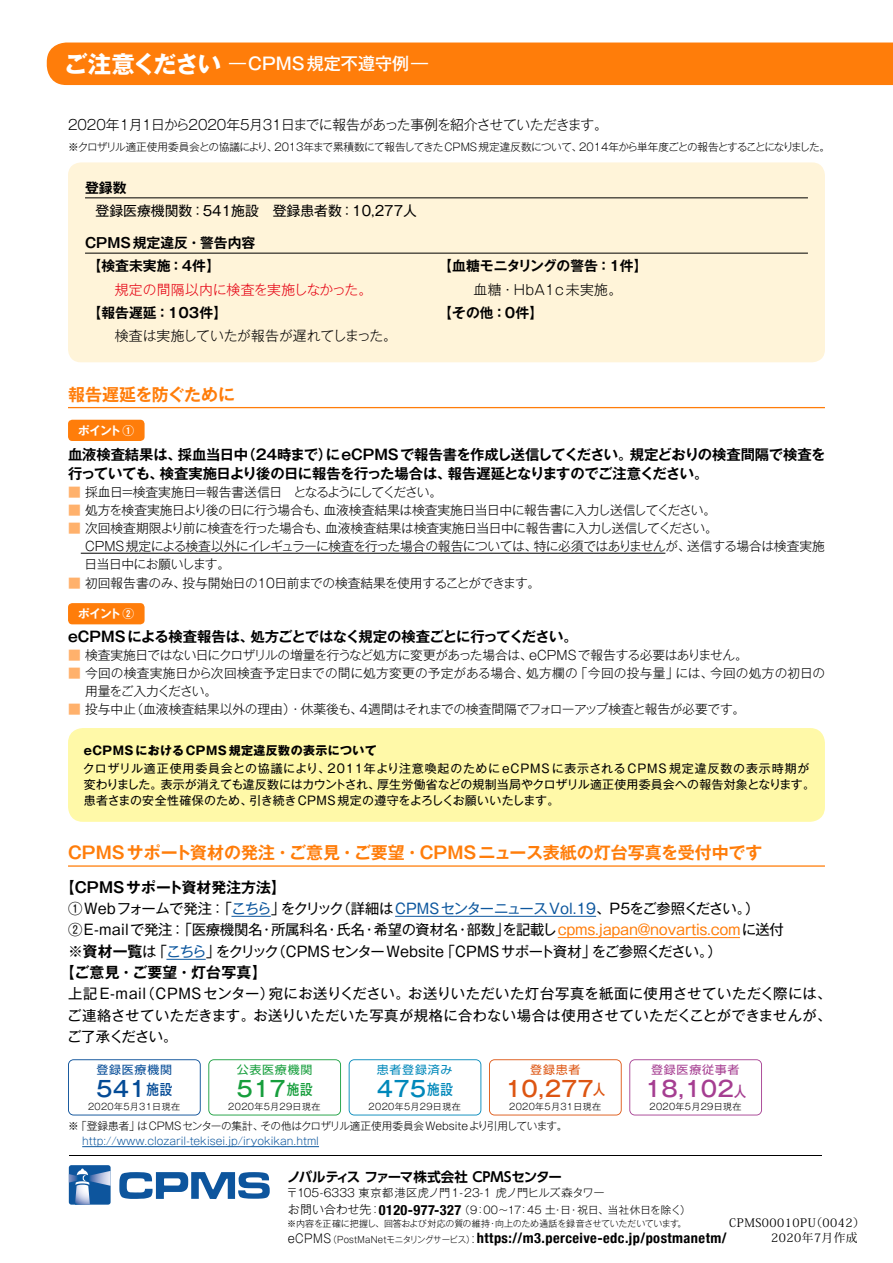
<style>
.page{position:relative;width:893px;height:1263px;background:#fff}
.page>*{position:absolute;margin:0;border:0;box-sizing:border-box;transform-origin:0 0}
.t1{font:500 21.6px "Gothic MB101 Pro";color:#dd5512}
.t2{font:500 21.6px "Gothic MB101 Pro";color:#a53e91}
.t3{font:500 21.6px "Gothic MB101 Pro";color:#044b96}
.t4{font:500 21.6px "Gothic MB101 Pro";color:#169e3c}
.t5{font:500 21.6px "Gothic MB101 Pro";color:#0088ba}
.センター_中見出し{font:700 16.95px "Gothic MB101 Pro De";color:#ff7d0a}
.本文{font:500 16.95px "Gothic MB101 Pro";color:#fff}
.本文-2{font:700 14.85px "Gothic MB101 Pro De";color:#000}
.本文-3{font:700 14.85px "Gothic MB101 Pro De";letter-spacing:.02em;color:#000}
.本文-4{font:14.4px/21.3px "Gothic MB101 Pro";letter-spacing:-.02em;color:#000;text-align:justify}
.本文-5{font:700 14.4px/19.2px "Gothic MB101 Pro De";letter-spacing:-.015em;color:#000}
.t6{font:700 condensed 14.25px "Helvetica Neue";letter-spacing:.03em;color:#000}
.本文-6{font:700 13.8px "Gothic MB101 Pro De";color:#000}
.本文_頭アキなし{font:300 13.8px "Gothic MB101 Pro";letter-spacing:-.03em;color:#000}
.本文-7{font:13.8px "Gothic MB101 Pro";color:#000}
.本文-8{font:300 13.8px "Gothic MB101 Pro";color:#000}
.本文-9{font:300 13.8px "Gothic MB101 Pro";letter-spacing:-.005em;color:#e50011}
.本文-10{font:300 13.8px "Gothic MB101 Pro";letter-spacing:.025em;color:#000}
.t7{font:700 13.5px "UD Shin Go Pro De";letter-spacing:-.015em;color:#000}
.本文-11{font:300 12.75px/18px "Gothic MB101 Pro";letter-spacing:-.03em;color:#000}
.本文-12{font:300 12.75px/18px "Gothic MB101 Pro";letter-spacing:.005em;color:#000}
.本文-13{font:300 12.75px "Gothic MB101 Pro";letter-spacing:-.055em;color:#000}
.本文-14{font:12px/15.9px "Gothic MB101 Pro";letter-spacing:.02em;color:#000}
.本文-15{font:700 12px "Gothic MB101 Pro";letter-spacing:.035em;color:#000}
.t8{font:11.7px/15px "Koz Min Pro";letter-spacing:.04em;color:#000}
.本文-16{font:700 11.7px "Gothic MB101 Pro De";letter-spacing:-.11em;color:#fff}
.t9{font:11.4px "Shin Go Pro";letter-spacing:.06em;color:#a53e91;scale:1.05 1}
.t10{font:11.4px "Shin Go Pro";letter-spacing:.06em;color:#044b96;scale:1.05 1}
.t11{font:11.4px "Shin Go Pro";letter-spacing:.06em;color:#169e3c;scale:1.05 1}
.t12{font:11.4px "Shin Go Pro";letter-spacing:.06em;color:#0088ba;scale:1.05 1}
.t13{font:11.4px "Shin Go Pro";color:#dd5512;scale:1.05 1}
.t14{font:300 11.25px "Gothic MB101 Pro";color:#000}
.本文-17{font:300 10.65px "Gothic MB101 Pro";letter-spacing:-.05em;color:#000}
.本文-18{font:300 10.65px "Gothic MB101 Pro";letter-spacing:-.025em;color:#000}
.本文-19{font:300 10.65px "Gothic MB101 Pro";color:#0d579e}
.t15{font:300 10.5px "Gothic MB101 Pro";color:#000}
.t16{font:300 9px "Gothic MB101 Pro";letter-spacing:.04em;color:#000}
.t17{font:300 9px "Gothic MB101 Pro";letter-spacing:-.025em;color:#000}
.s1{font-weight:700;font-size:23.4px}
.s2{color:#ffb16c}
.s3{color:#0d579e}
.s4{color:#ff7d0a}
.s5{font-family:"Gothic MB101 Pro De";font-weight:700;font-size:14.85px}
.s6{font-size:14.7px}
.s7{color:#000}
.s8{font-size:12px}
.s9{font-family:"Helvetica Neue";font-weight:700;font-stretch:condensed;font-size:14.25px}
.s10{font-family:"Gothic MB101 Pro";font-weight:300;font-stretch:normal;font-size:12px}
.s11{font-family:"Gothic MB101 Pro";font-weight:300;font-stretch:normal;font-size:9px}
</style>
<div class="page">
<hr style="left:69px;top:1155px;width:752px;height:1px;background:#000">
<div style="left:69px;top:1165px;width:42px;height:39px;background:#0d559d;border-radius:3px"></div>
<svg style="left:119px;top:1172px;width:151px;height:27px"></svg>
<svg style="left:69px;top:1168px;width:42px;height:36px"></svg>
<hr style="left:68px;top:407px;width:757px;height:1px;background:#ff7d0a">
<hr style="left:81px;top:553px;width:584px;height:1px;background:#000">
<hr style="left:68px;top:865px;width:757px;height:2px;background:#ff7d0a">
<hr style="left:231px;top:916px;width:40px;height:1px;background:#0d579e">
<hr style="left:395px;top:916px;width:201px;height:1px;background:#0d579e">
<hr style="left:558px;top:937px;width:182px;height:1px;background:#ff7d0a">
<hr style="left:166px;top:959px;width:40px;height:1px;background:#0d579e">
<div style="left:68px;top:162px;width:757px;height:200px;background:#fff4d9;border-radius:13px"></div>
<hr style="left:85px;top:198px;width:723px;height:1px;background:#000">
<hr style="left:85px;top:253px;width:723px;height:1px;background:#000">
<div style="left:68px;top:420px;width:77px;height:21px;background:#ff7d0a;border-radius:4px"></div>
<div style="left:68px;top:603px;width:77px;height:21px;background:#ff7d0a;border-radius:4px"></div>
<div style="left:68px;top:728px;width:757px;height:94px;background:#fff9a8;border-radius:15px"></div>
<svg style="left:68px;top:1059px;width:133px;height:56px"></svg>
<svg style="left:208px;top:1059px;width:133px;height:56px"></svg>
<svg style="left:349px;top:1059px;width:132px;height:56px"></svg>
<svg style="left:489px;top:1059px;width:133px;height:56px"></svg>
<svg style="left:629px;top:1059px;width:133px;height:56px"></svg>
<hr style="left:82px;top:1146px;width:237px;height:1px;background:#0d579e">
<div style="left:47px;top:43px;width:846px;height:42px;background:#ff7d0a"></div>
<p class="本文" style="left:64px;top:50px;width:365px"><span class="s1">ご注意ください</span> ―CPMS規定不遵守例―</p>
<p class="本文_頭アキなし" style="left:68px;top:113px;width:541px">2020年1月1日から2020年5月31日までに報告があった事例を紹介させていただきます。</p>
<p class="本文-17" style="left:68px;top:138px;width:763px">※クロザリル適正使用委員会との協議により、2013年まで累積数にて報告してきたCPMS 規定違反数について、2014年から単年度ごとの報告とすることになりました。</p>
<p class="本文-6" style="left:85px;top:176px;width:43px">登録数</p>
<p class="本文-7" style="left:96px;top:199px;width:323px">登録医療機関数：541施設　登録患者数：10,277人</p>
<p class="本文-6" style="left:85px;top:231px;width:172px">CPMS規定違反・警告内容</p>
<p class="本文-6" style="left:87px;top:255px;width:134px">【検査未実施：4件】</p>
<p class="本文-6" style="left:438px;top:255px;width:211px">【血糖モニタリングの警告：1件】</p>
<p class="本文-9" style="left:115px;top:278px;width:259px">規定の間隔以内に検査を実施しなかった。</p>
<p class="本文-10" style="left:474px;top:278px;width:150px">血糖・HbA1c未実施。</p>
<p class="本文-6" style="left:87px;top:301px;width:141px">【報告遅延：103件】</p>
<p class="本文-6" style="left:438px;top:301px;width:107px">【その他：0件】</p>
<p class="本文-8" style="left:115px;top:325px;width:284px">検査は実施していたが報告が遅れてしまった。</p>
<p class="センター_中見出し" style="left:68px;top:380px;width:169px">報告遅延を防ぐために</p>
<p class="本文-16" style="left:78px;top:420px;width:58px">ポイント ①</p>
<p class="本文-5" style="left:68px;top:443px;width:759px">血液検査結果は、採血当日中（24時まで）にeCPMSで報告書を作成し送信してください。規定どおりの検査間隔で検査を行っていても、検査実施日より後の日に報告を行った場合は、報告遅延となりますのでご注意ください。</p>
<p class="本文-13" style="left:68px;top:481px;width:376px"><span class="s2">■</span> 採血日＝検査実施日＝報告書送信日　となるようにしてください。</p>
<p class="本文-11" style="left:68px;top:499px;width:650px"><span class="s2">■</span> 処方を検査実施日より後の日に行う場合も、血液検査結果は検査実施日当日中に報告書に入力し送信してください。</p>
<p class="本文-11" style="left:68px;top:517px;width:651px"><span class="s2">■</span> 次回検査期限より前に検査を行った場合も、血液検査結果は検査実施日当日中に報告書に入力し送信してください。</p>
<p class="本文-11" style="left:85px;top:535px;width:742px">CPMS 規定による検査以外にイレギュラーに検査を行った場合の報告については、特に必須ではありませんが、送信する場合は検査実施日当日中にお願いします。</p>
<p class="本文-11" style="left:68px;top:572px;width:474px"><span class="s2">■</span> 初回報告書のみ、投与開始日の10日前までの検査結果を使用することができます。</p>
<p class="本文-16" style="left:78px;top:604px;width:58px">ポイント ②</p>
<p class="本文-5" style="left:68px;top:625px;width:511px">eCPMSによる検査報告は、処方ごとではなく規定の検査ごとに行ってください。</p>
<p class="本文-11" style="left:68px;top:644px;width:681px"><span class="s2">■</span> 検査実施日ではない日にクロザリルの増量を行うなど処方に変更があった場合は、eCPMSで報告する必要はありません。</p>
<p class="本文-12" style="left:85px;top:662px;width:742px;text-indent:-17px"><span class="s2">■</span> 今回の検査実施日から次回検査予定日までの間に処方変更の予定がある場合、処方欄の「今回の投与量」には、今回の処方の初日の用量をご入力ください。</p>
<p class="本文-11" style="left:68px;top:698px;width:679px"><span class="s2">■</span> 投与中止（血液検査結果以外の理由）・休薬後も、4週間はそれまでの検査間隔でフォローアップ検査と報告が必要です。</p>
<p class="本文-15" style="left:84px;top:740px;width:295px">eCPMSにおけるCPMS規定違反数の表示について</p>
<p class="本文-14" style="left:83px;top:758px;width:733px">クロザリル適正使用委員会との協議により、2011年より注意喚起のためにeCPMSに表示されるCPMS 規定違反数の表示時期が変わりました。表示が消えても違反数にはカウントされ、厚生労働省などの規制当局やクロザリル適正使用委員会への報告対象となります。患者さまの安全性確保のため、引き続きCPMS規定の遵守をよろしくお願いいたします。</p>
<p class="センター_中見出し" style="left:68px;top:838px;width:696px">CPMSサポート資材の発注・ご意見・ご要望・CPMSニュース表紙の灯台写真を受付中です</p>
<p class="本文-2" style="left:60px;top:875px;width:228px">【CPMSサポート資材発注方法】</p>
<p class="本文-4" style="left:68px;top:896px;width:693px">① Webフォームで発注：「<span class="s3">こちら</span>」をクリック（詳細は<span class="s3">CPMSセンターニュースVol.19</span>、P5をご参照ください。）</p>
<p class="本文-4" style="left:68px;top:917px;width:717px">②E-mailで発注：「医療機関名・所属科名・氏名・希望の資材名・部数」を記載し<span class="s4">cpms.japan@novartis.com</span>に送付</p>
<p class="本文-4" style="left:68px;top:939px;width:655px"><span class="s5">※資材一覧</span>は「<span class="s3">こちら</span>」をクリック（CPMSセンターWebsite「CPMSサポート資材」をご参照ください。）</p>
<p class="本文-3" style="left:60px;top:960px;width:209px">【ご意見・ご要望・灯台写真】</p>
<p class="本文-4" style="left:67px;top:981px;width:766px">上記 E-mail（CPMSセンター）宛にお送りください。お送りいただいた灯台写真を紙面に使用させていただく際には、ご連絡させていただきます。お送りいただいた写真が規格に合わない場合は使用させていただくことができませんが、ご了承ください。</p>
<p class="t10" style="left:96px;top:1060px;width:74px">登録医療機関</p>
<p class="t3" style="left:96px;top:1070px;width:78px">541<span class="s6">施設</span></p>
<p class="t11" style="left:237px;top:1060px;width:74px">公表医療機関</p>
<p class="t4" style="left:237px;top:1070px;width:78px">517<span class="s6">施設</span></p>
<p class="t12" style="left:377px;top:1060px;width:73px">患者登録済み</p>
<p class="t5" style="left:377px;top:1070px;width:78px">475<span class="s6">施設</span></p>
<p class="t13" style="left:530px;top:1060px;width:49px">登録患者</p>
<p class="t1" style="left:505px;top:1070px;width:102px">10,277<span class="s6">人</span></p>
<p class="t9" style="left:651px;top:1060px;width:86px">登録医療従事者</p>
<p class="t2" style="left:645px;top:1070px;width:103px">18,102<span class="s6">人</span></p>
<p class="t16" style="left:88px;top:1099px;width:94px">2020年5月31日現在</p>
<p class="t16" style="left:228px;top:1099px;width:94px">2020年5月29日現在</p>
<p class="t16" style="left:369px;top:1099px;width:94px">2020年5月29日現在</p>
<p class="t16" style="left:509px;top:1099px;width:94px">2020年5月31日現在</p>
<p class="t16" style="left:649px;top:1099px;width:94px">2020年5月29日現在</p>
<p class="本文-18" style="left:68px;top:1117px;width:501px">※「登録患者」はCPMSセンターの集計、その他はクロザリル適正使用委員会Websiteより引用しています。</p>
<p class="本文-19" style="left:68px;top:1132px;width:252px"><span class="s7">　</span> http://www.clozaril-tekisei.jp/iryokikan.html</p>
<p class="t7" style="left:287px;top:1166px;width:276px">ノバルティス ファーマ株式会社 CPMSセンター</p>
<p class="t17" style="left:287px;top:1216px;width:401px">※内容を正確に把握し、回答および対応の質の維持・向上のため通話を録音させていただいています。</p>
<p class="t14" style="left:287px;top:1183px;width:320px">〒105-6333 東京都港区虎ノ門1-23-1 虎ノ門ヒルズ森タワー</p>
<p class="t15" style="left:288px;top:1201px;width:405px"><span class="s8">お問い合わせ先 :</span> <span class="s9">0120-977-327</span>（9：00～17：45 土・日・祝日、当社休日を除く）</p>
<p class="t6" style="left:288px;top:1226px;width:440px"><span class="s10">eCPMS</span><span class="s11">（PostMaNetモニタリングサービス）</span><span class="s10">:</span> https://m3.perceive-edc.jp/postmanetm/</p>
<p class="t8" style="left:771px;top:1215px;width:95px;text-indent:-42px">CPMS00010PU（0042）<br>2020年7月作成</p>
</div>
